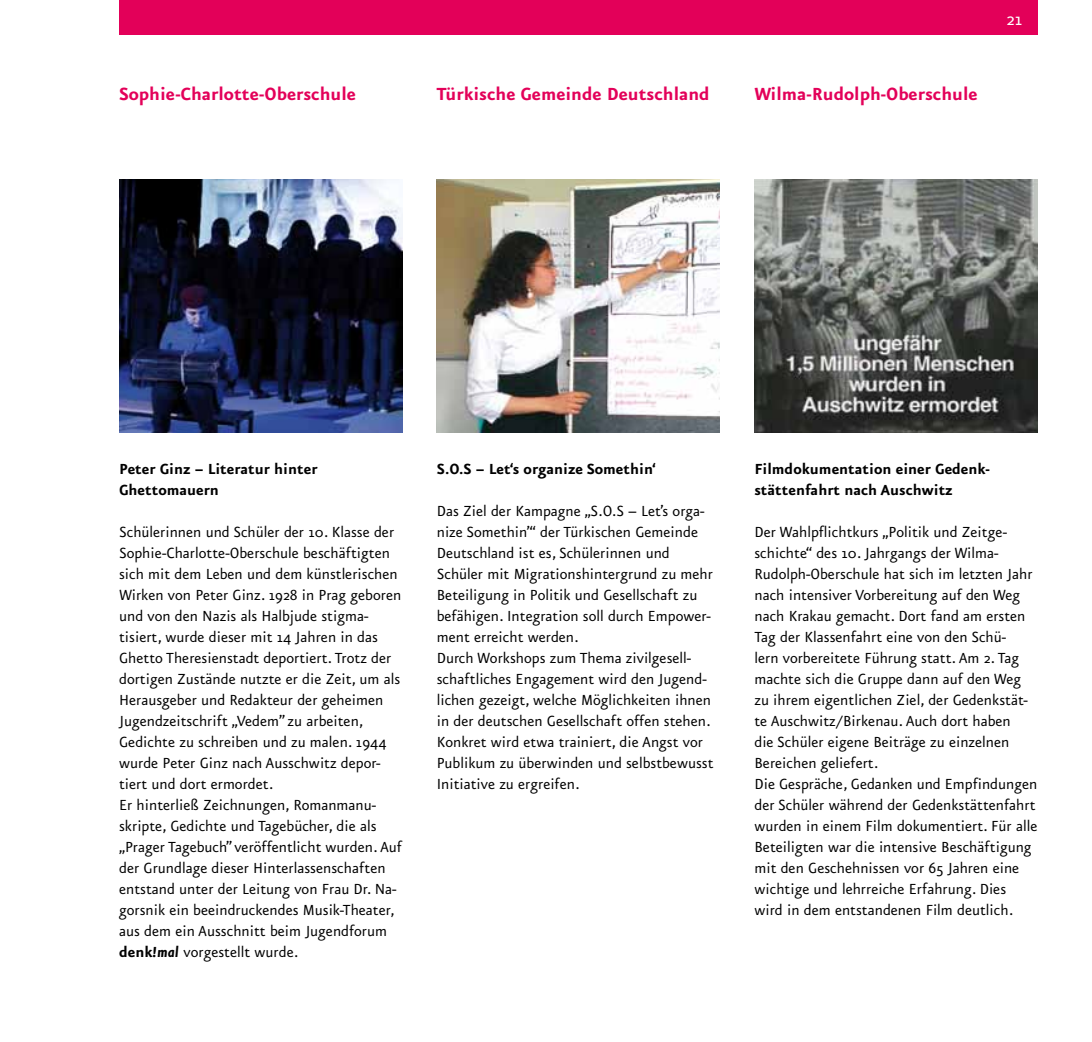
<style>
.page{position:relative;width:1092px;height:1042px;background:#fff}
.page>*{position:absolute;margin:0;border:0;box-sizing:border-box;transform-origin:0 0}
.t1{font:700 21px "Eureka Sans";color:#e30059}
.t2{font:21px "Eureka Sans";color:#fff}
.t3{font:17.5px/21px "Eureka Sans";color:#000}
.t4{font:700 17.5px/21px "Eureka Sans";color:#000}
.s1{font-weight:700}
.s2{font-weight:700;font-style:italic}
</style>
<div class="page">
<div style="left:119px;top:0;width:918px;height:35px;background:#e30059"></div>
<img style="left:437px;top:180px;width:282px;height:253px">
<img style="left:754px;top:180px;width:283px;height:253px">
<img style="left:119px;top:180px;width:283px;height:253px">
<p class="t1" style="left:119px;top:83px;width:238px">Sophie-Charlotte-Oberschule</p>
<p class="t1" style="left:437px;top:83px;width:274px">Türkische Gemeinde Deutschland</p>
<p class="t1" style="left:754px;top:83px;width:224px">Wilma-Rudolph-Oberschule</p>
<p class="t2" style="left:1006px;top:9px;width:17px">21</p>
<p class="t4" style="left:119px;top:459px;width:200px">Peter Ginz – Literatur hinter<br>Ghettomauern</p>
<p class="t3" style="left:119px;top:522px;width:284px">Schülerinnen und Schüler der 10. Klasse der Sophie-Charlotte-Oberschule beschäftigten sich mit dem Leben und dem künstlerischen Wirken von Peter Ginz. 1928 in Prag geboren und von den Nazis als Halbjude stigma&shy;tisiert, wurde dieser mit 14 Jahren in das Ghetto Theresienstadt deportiert. Trotz der dortigen Zustände nutzte er die Zeit, um als Herausgeber und Redakteur der geheimen Jugendzeitschrift „Vedem” zu arbeiten, Gedichte zu schreiben und zu malen. 1944 wurde Peter Ginz nach Ausschwitz depor&shy;tiert und dort ermordet.<br>Er hinterließ Zeichnungen, Romanmanu&shy;skripte, Gedichte und Tagebücher, die als „Prager Tagebuch” veröffentlicht wurden. Auf der Grundlage dieser Hinterlassenschaften entstand unter der Leitung von Frau Dr. Na&shy;gorsnik ein beeindruckendes Musik-Theater, aus dem ein Ausschnitt beim Jugendforum <span class="s1">denk</span><span class="s2">!mal</span> vorgestellt wurde.</p>
<p class="t4" style="left:437px;top:459px;width:220px">S.O.S – Let‘s organize Somethin‘</p>
<p class="t3" style="left:437px;top:501px;width:278px">Das Ziel der Kampagne „S.O.S – Let’s orga&shy;nize Somethin’“ der Türkischen Gemeinde Deutschland ist es, Schülerinnen und Schüler mit Migrationshintergrund zu mehr Beteiligung in Politik und Gesellschaft zu befähigen. Integration soll durch Empower&shy;ment erreicht werden.<br>Durch Workshops zum Thema zivilgesell&shy;schaftliches Engagement wird den Jugend&shy;lichen gezeigt, welche Möglichkeiten ihnen in der deutschen Gesellschaft offen stehen.<br>Konkret wird etwa trainiert, die Angst vor Publikum zu überwinden und selbstbewusst Initiative zu ergreifen.</p>
<p class="t4" style="left:754px;top:459px;width:237px">Filmdokumentation einer Gedenk&shy;stättenfahrt nach Auschwitz</p>
<p class="t3" style="left:754px;top:522px;width:284px">Der Wahlpflichtkurs „Politik und Zeitge&shy;schichte“ des 10. Jahrgangs der Wilma-Rudolph-Oberschule hat sich im letzten Jahr nach intensiver Vorbereitung auf den Weg nach Krakau gemacht. Dort fand am ersten Tag der Klassenfahrt eine von den Schü-<br>lern vorbereitete Führung statt. Am 2. Tag machte sich die Gruppe dann auf den Weg zu ihrem eigentlichen Ziel, der Gedenkstät&shy;te Auschwitz/Birkenau. Auch dort haben<br>die Schüler eigene Beiträge zu einzelnen Bereichen geliefert.<br>Die Gespräche, Gedanken und Empfindungen der Schüler während der Gedenkstättenfahrt wurden in einem Film dokumentiert. Für alle Beteiligten war die intensive Beschäftigung mit den Geschehnissen vor 65 Jahren eine wichtige und lehrreiche Erfahrung. Dies wird in dem entstandenen Film deutlich.</p>
</div>
